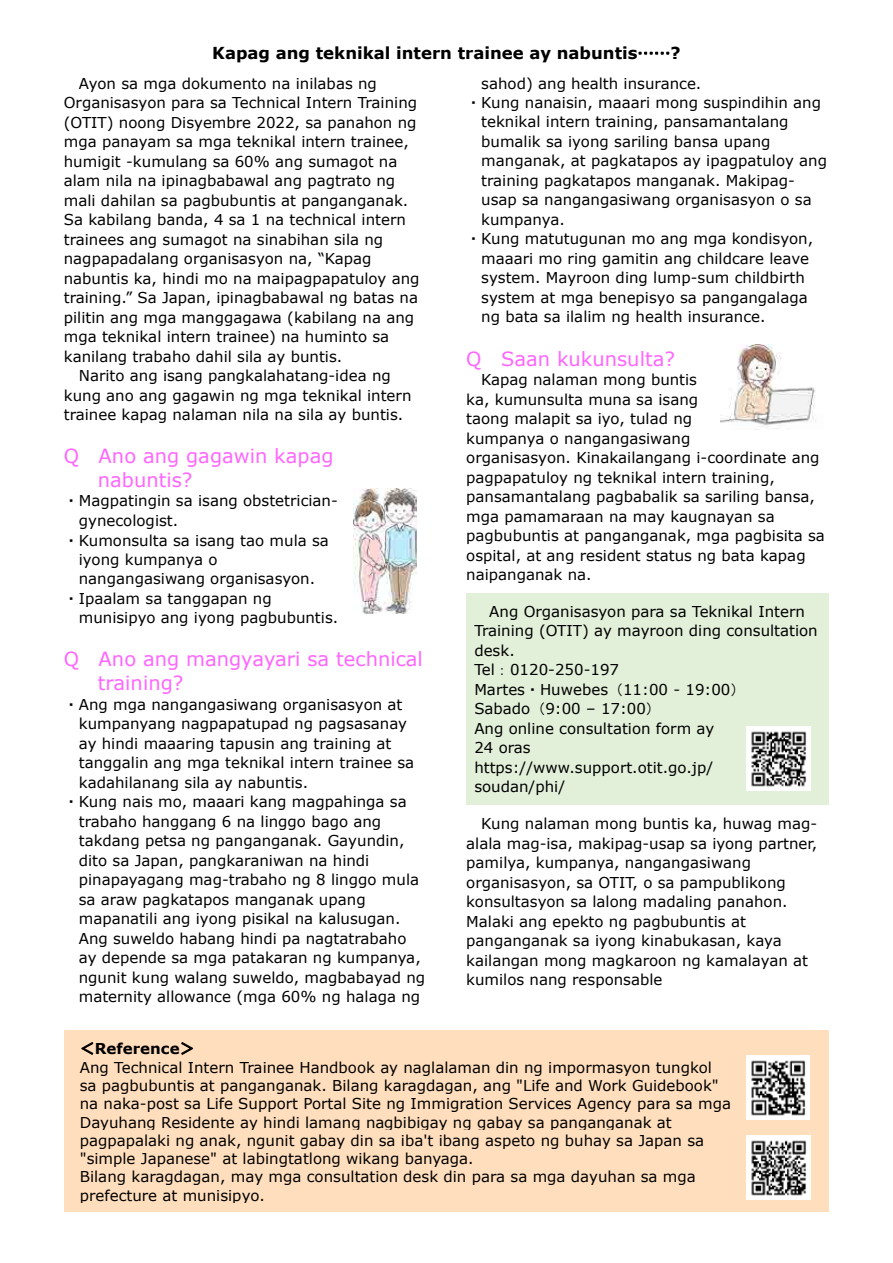
<style>
.page{position:relative;width:893px;height:1263px;background:#fff}
.page>*{position:absolute;margin:0;border:0;box-sizing:border-box;transform-origin:0 0}
.t1{font:19.5px "Verdana";color:#ff65ff}
.t2{font:700 16.5px "Verdana";color:#000}
.t3{font:15px/19.5px "Verdana";color:#000}
.s1{font-family:"MS Gothic";font-weight:400}
.s2{font-family:"MS Gothic"}
.s3{font-weight:700}
</style>
<div class="page">
<svg style="left:639px;top:52px;width:30px;height:2px"></svg>
<div style="left:466px;top:593px;width:362px;height:211px;background:#e2efd9"></div>
<div style="left:64px;top:1030px;width:764px;height:182px;background:#ffdebd"></div>
<svg style="left:81px;top:1042px;width:12px;height:13px"></svg>
<svg style="left:181px;top:1042px;width:12px;height:13px"></svg>
<img style="left:746px;top:1055px;width:64px;height:64px">
<img style="left:747px;top:1136px;width:63px;height:63px">
<img style="left:353px;top:488px;width:64px;height:125px">
<img style="left:721px;top:344px;width:95px;height:85px">
<img style="left:747px;top:727px;width:63px;height:64px">
<p class="t2" style="left:212px;top:41px;width:470px">Kapag ang teknikal intern trainee ay nabuntis<span class="s1">......</span>?</p>
<p class="t3" style="left:79px;top:73px;width:300px">Ayon sa mga dokumento na inilabas ng</p>
<p class="t3" style="left:64px;top:93px;width:355px">Organisasyon para sa Technical Intern Training</p>
<p class="t3" style="left:64px;top:112px;width:354px">(OTIT) noong Disyembre 2022, sa panahon ng</p>
<p class="t3" style="left:64px;top:132px;width:347px">mga panayam sa mga teknikal intern trainee,</p>
<p class="t3" style="left:64px;top:151px;width:335px">humigit -kumulang sa 60% ang sumagot na</p>
<p class="t3" style="left:64px;top:171px;width:333px">alam nila na ipinagbabawal ang pagtrato ng</p>
<p class="t3" style="left:64px;top:190px;width:346px">mali dahilan sa pagbubuntis at panganganak.</p>
<p class="t3" style="left:64px;top:210px;width:344px">Sa kabilang banda 4, sa 1 na technical intern</p>
<p class="t3" style="left:64px;top:229px;width:321px">trainees ang sumagot na sinabihan sila ng</p>
<p class="t3" style="left:64px;top:249px;width:309px">nagpapadalang organisasyon na, “Kapag</p>
<p class="t3" style="left:64px;top:268px;width:357px">nabuntis ka, hindi mo na maipagpapatuloy ang</p>
<p class="t3" style="left:64px;top:288px;width:356px">training.” Sa Japan, ipinagbabawal ng batas na</p>
<p class="t3" style="left:64px;top:307px;width:352px">pilitin ang mga manggagawa (kabilang na ang</p>
<p class="t3" style="left:64px;top:327px;width:327px">mga teknikal intern trainee) na huminto sa</p>
<p class="t3" style="left:64px;top:346px;width:280px">kanilang trabaho dahil sila ay buntis.</p>
<p class="t3" style="left:79px;top:366px;width:314px">Narito ang isang pangkalahatang-idea ng</p>
<p class="t3" style="left:64px;top:385px;width:349px">kung ano ang gagawin ng mga teknikal intern</p>
<p class="t3" style="left:64px;top:405px;width:341px">trainee kapag nalaman nila na sila ay buntis.</p>
<h1 class="t1" style="left:99px;top:443px;width:236px">Ano ang gagawin kapag</h1>
<p class="t3" style="left:481px;top:73px;width:222px">sahod) ang health insurance.</p>
<p class="t3" style="left:466px;top:93px;width:356px"><span class="s2">・</span>Kung nanaisin, maaari mong suspindihin ang</p>
<p class="t3" style="left:481px;top:112px;width:309px">teknikal intern training, pansamantalang</p>
<p class="t3" style="left:481px;top:132px;width:291px">bumalik sa iyong sariling bansa upang</p>
<p class="t3" style="left:481px;top:151px;width:347px">manganak, at pagkatapos ay ipagpatuloy ang</p>
<p class="t3" style="left:481px;top:190px;width:332px">usap sa nangangasiwang organisasyon o sa</p>
<p class="t3" style="left:481px;top:171px;width:315px">training pagkatapos manganak. Makipag-</p>
<p class="t3" style="left:481px;top:210px;width:85px">kumpanya.</p>
<p class="t3" style="left:466px;top:229px;width:348px"><span class="s2">・</span>Kung matutugunan mo ang mga kondisyon,</p>
<p class="t3" style="left:481px;top:249px;width:329px">maaari mo ring gamitin ang childcare leave</p>
<p class="t3" style="left:481px;top:268px;width:325px">system. Mayroon ding lump-sum childbirth</p>
<p class="t3" style="left:481px;top:288px;width:328px">system at mga benepisyo sa pangangalaga</p>
<p class="t3" style="left:481px;top:307px;width:286px">ng bata sa ilalim ng health insurance.</p>
<h1 class="t1" style="left:501px;top:345px;width:175px">Saan kukunsulta?</h1>
<h1 class="t1" style="left:466px;top:345px;width:17px">Q</h1>
<p class="t3" style="left:466px;top:370px;width:360px;text-indent:15px">Kapag nalaman mong buntis<br>ka, kumunsulta muna sa isang<br>taong malapit sa iyo, tulad ng<br>kumpanya o nangangasiwang<br>organisasyon. Kinakailangang -i coordinate ang pagpapatuloy ng teknikal intern training, pansamantalang pagbabalik sa sariling bansa, mga pamamaraan na may kaugnayan sa pagbubuntis at panganganak, mga pagbisita sa ospital, at ang resident status ng bata kapag naipanganak na.</p>
<p class="t3" style="left:474px;top:601px;width:345px;text-indent:15px">Ang Organisasyon para sa Teknikal Intern<br>Training (OTIT) ay mayroon ding consultation desk.<br>Tel<span class="s2">：</span>0120-250-197<br>Martes<span class="s2">・</span>Huwebes<span class="s2">)</span>11:00 - 19:00<span class="s2">(<br></span>Sabado<span class="s2">)</span>9:00 – 17:00<span class="s2">(<br></span>Ang online consultation form ay<br>24 oras<br>https://www.support.otit.go.jp/<br>soudan/phi/</p>
<h1 class="t1" style="left:64px;top:443px;width:17px">Q</h1>
<h1 class="t1" style="left:98px;top:466px;width:96px">nabuntis?</h1>
<p class="t3" style="left:79px;top:511px;width:101px">gynecologist.</p>
<p class="t3" style="left:64px;top:491px;width:276px"><span class="s2">・</span>Magpatingin sa isang obstetrician-</p>
<p class="t3" style="left:64px;top:530px;width:267px"><span class="s2">・</span>Kumonsulta sa isang tao mula sa</p>
<p class="t3" style="left:79px;top:550px;width:140px">iyong kumpanya o</p>
<p class="t3" style="left:79px;top:569px;width:238px">nangangasiwang organisasyon.</p>
<p class="t3" style="left:64px;top:589px;width:209px"><span class="s2">・</span>Ipaalam sa tanggapan ng</p>
<p class="t3" style="left:79px;top:608px;width:261px">munisipyo ang iyong pagbubuntis.</p>
<h1 class="t1" style="left:99px;top:646px;width:326px">Ano ang mangyayari sa technical</h1>
<h1 class="t1" style="left:64px;top:646px;width:17px">Q</h1>
<h1 class="t1" style="left:98px;top:670px;width:87px">training?</h1>
<p class="t3" style="left:64px;top:694px;width:340px"><span class="s2">・</span>Ang mga nangangasiwang organisasyon at</p>
<p class="t3" style="left:79px;top:714px;width:330px">kumpanyang nagpapatupad ng pagsasanay</p>
<p class="t3" style="left:79px;top:733px;width:314px">ay hindi maaaring tapusin ang training at</p>
<p class="t3" style="left:79px;top:753px;width:337px">tanggalin ang mga teknikal intern trainee sa</p>
<p class="t3" style="left:79px;top:772px;width:231px">kadahilanang sila ay nabuntis.</p>
<p class="t3" style="left:64px;top:792px;width:344px"><span class="s2">・</span>Kung nais mo, maaari kang magpahinga sa</p>
<p class="t3" style="left:79px;top:811px;width:304px">trabaho hanggang 6 na linggo bago ang</p>
<p class="t3" style="left:79px;top:831px;width:327px">takdang petsa ng panganganak. Gayundin,</p>
<p class="t3" style="left:79px;top:850px;width:292px">dito sa Japan, pangkaraniwan na hindi</p>
<p class="t3" style="left:79px;top:870px;width:342px">pinapayagang mag-trabaho ng 8 linggo mula</p>
<p class="t3" style="left:79px;top:889px;width:288px">sa araw pagkatapos manganak upang</p>
<p class="t3" style="left:79px;top:909px;width:323px">mapanatili ang iyong pisikal na kalusugan.</p>
<p class="t3" style="left:79px;top:928px;width:329px">Ang suweldo habang hindi pa nagtatrabaho</p>
<p class="t3" style="left:79px;top:948px;width:343px">ay depende sa mga patakaran ng kumpanya,</p>
<p class="t3" style="left:79px;top:967px;width:348px">ngunit kung walang suweldo, magbabayad ng</p>
<p class="t3" style="left:79px;top:987px;width:343px">maternity allowance (mga 60% ng halaga ng</p>
<p class="t3" style="left:481px;top:814px;width:338px">Kung nalaman mong buntis ka, huwag mag-</p>
<p class="t3" style="left:466px;top:853px;width:343px">pamilya, kumpanya, nangangasiwang organisasyon, sa OTIT o, sa pampublikong konsultasyon sa lalong madaling panahon.<br>Malaki ang epekto ng pagbubuntis at panganganak sa iyong kinabukasan, kaya kailangan mong magkaroon ng kamalayan at kumilos nang responsable</p>
<p class="t3" style="left:466px;top:833px;width:352px">alala mag-isa, makipag-usap sa iyong partner,</p>
<p class="t3" style="left:80px;top:1039px;width:653px;line-height:18.5px"><span class="s2">＜</span><span class="s3">Reference</span><span class="s2">&lt;<br></span>Ang Technical Intern Trainee Handbook ay naglalaman din ng impormasyon tungkol sa pagbubuntis at panganganak. Bilang karagdagan, ang "Life and Work Guidebook" na naka-post sa Life Support Portal Site ng Immigration Services Agency para sa mga Dayuhang Residente ay hindi lamang nagbibigay ng gabay sa panganganak at pagpapalaki ng anak, ngunit gabay din sa iba t' ibang aspeto ng buhay sa Japan sa "simple Japanese" at labingtatlong wikang banyaga.<br>Bilang karagdagan, may mga consultation desk din para sa mga dayuhan sa mga prefecture at munisipyo.</p>
</div>
